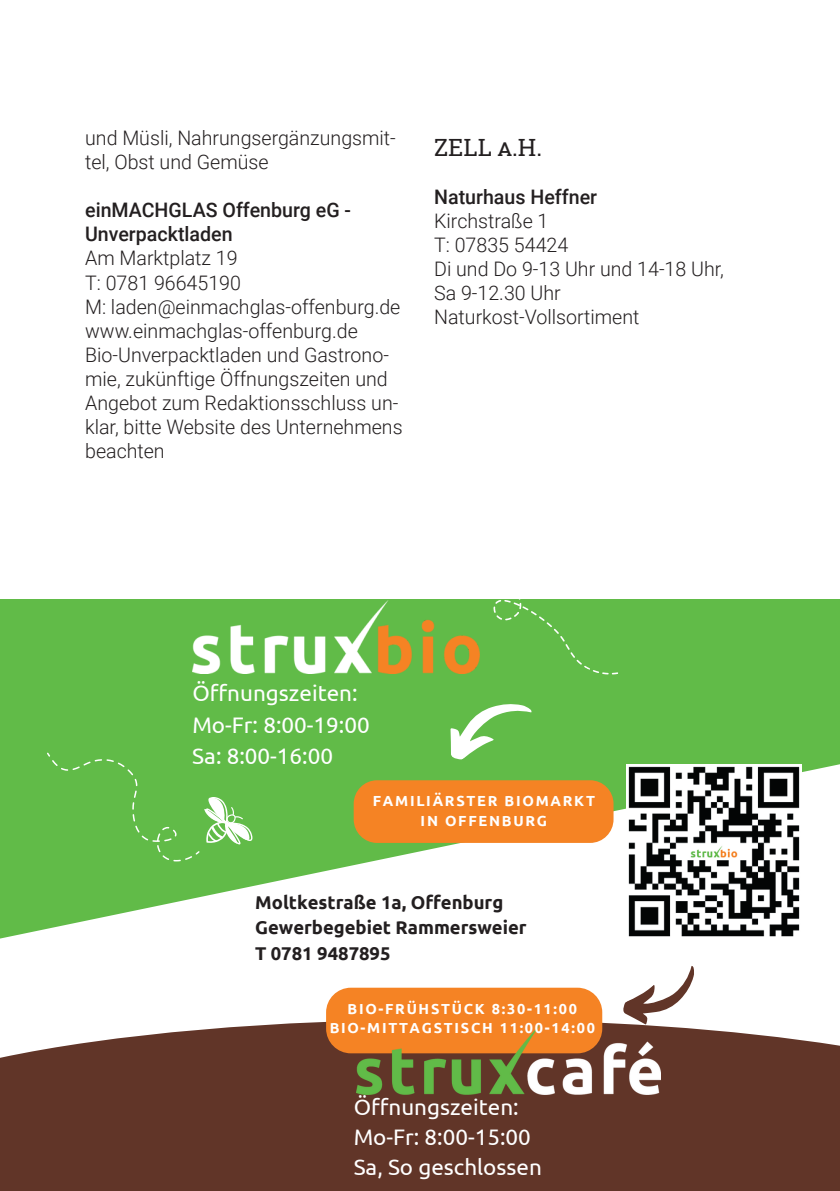
<style>
.page{position:relative;width:840px;height:1191px;background:#fff}
.page>*{position:absolute;margin:0;border:0;box-sizing:border-box;transform-origin:0 0}
.t1{font:24px "Roboto Slab";color:#231f20}
.t2{font:22.4px/31.4px "Ubuntu";color:#fff}
.t3{font:300 20px/24px "Roboto";color:#231f20}
.t4{font:500 20px/24px "Roboto";color:#231f20}
.t5{font:700 18.4px/25.4px "Ubuntu";color:#231f20}
.t6{font:700 14.6px/19.4px "Ubuntu";letter-spacing:.12em;color:#fff;text-align:center}
</style>
<div class="page">
<div style="left:0;top:599px;width:839px;height:592px;background:#61bb48"></div>
<svg style="left:0;top:764px;width:839px;height:255px;fill:#fff"></svg>
<svg style="left:493px;top:599px;width:125px;height:75px"></svg>
<svg style="left:0;top:1019px;width:839px;height:172px;background:#6b4236"></svg>
<svg style="left:622px;top:966px;width:72px;height:58px;background:#d5cac6"></svg>
<div style="left:326px;top:987px;width:276px;height:66px;background:#f58324;border-radius:25px"></div>
<img style="left:356px;top:1025px;width:304px;height:69px">
<img style="left:192px;top:600px;width:287px;height:74px">
<img style="left:626px;top:764px;width:175px;height:174px">
<svg style="left:47px;top:753px;width:206px;height:108px"></svg>
<div style="left:353px;top:780px;width:260px;height:63px;background:#f58324;border-radius:23px"></div>
<svg style="left:450px;top:704px;width:81px;height:55px"></svg>
<p class="t3" style="left:85px;top:128px;width:312px">und Müsli, Nahrungsergänzungsmit&shy;tel, Obst und Gemüse</p>
<p class="t4" style="left:85px;top:200px;width:267px">einMACHGLAS Offenburg eG -<br>Unverpacktladen</p>
<p class="t3" style="left:85px;top:248px;width:319px">Am Marktplatz 19<br>T: 0781 96645190<br>M: laden@einmachglas-offenburg.de www.einmachglas-offenburg.de<br>Bio-Unverpacktladen und Gastrono&shy;mie, zukünftige Öffnungszeiten und<br>Angebot zum Redaktionsschluss un&shy;klar, bitte Website des Unternehmens beachten</p>
<p class="t1" style="left:434px;top:133px;width:109px">ZELL a.H.</p>
<p class="t4" style="left:434px;top:186px;width:164px">Naturhaus Heffner</p>
<p class="t3" style="left:434px;top:210px;width:291px">Kirchstraße 1<br>T: 07835 54424<br>Di und Do 9-13 Uhr und 14-18 Uhr,<br>Sa 9-12.30 Uhr<br>Naturkost-Vollsortiment</p>
<p class="t2" style="left:192px;top:677px;width:179px">Öffnungszeiten:<br>Mo-Fr: 8:00-19:00<br>Sa: 8:00-16:00</p>
<p class="t6" style="left:372px;top:792px;width:223px">FAMILIÄRSTER BIOMARKT<br>IN OFFENBURG</p>
<p class="t5" style="left:255px;top:890px;width:273px">Moltkestraße 1a, Offenburg<br>Gewerbegebiet Rammersweier<br>T 0781 9487895</p>
<p class="t6" style="left:329px;top:999px;width:267px">BIO-FRÜHSTÜCK 8:30-11:00<br>BIO-MITTAGSTISCH 11:00-14:00</p>
<p class="t2" style="left:353px;top:1091px;width:190px;line-height:30px">Öffnungszeiten:<br>Mo-Fr: 8:00-15:00<br>Sa, So geschlossen</p>
</div>
